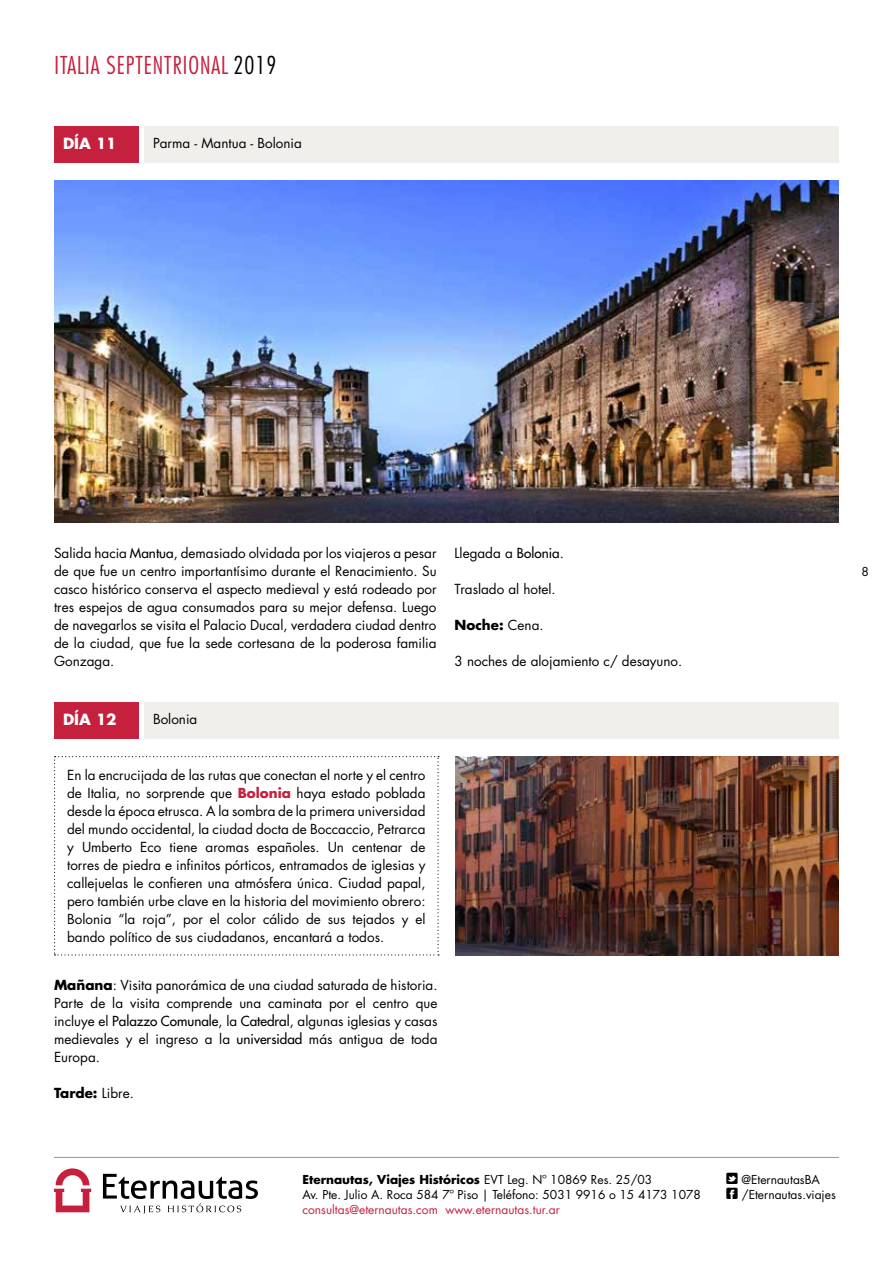
<style>
.page{position:relative;width:893px;height:1263px;background:#fff}
.page>*{position:absolute;margin:0;border:0;box-sizing:border-box;transform-origin:0 0}
.t1{font:300 condensed 24px "Futura Std";letter-spacing:.04em;color:#c5203d}
.t2{font:700 15px "Futura Std";color:#fff}
.t3{font:13.5px/18px "Futura Std";color:#000;text-align:justify}
.t4{font:700 13.5px "Futura Std";color:#000}
.t5{font:12px/15px "Futura Std";color:#000}
.t6{font:12px "Futura Std";color:#c5203d}
.s1{color:#000}
.s2{font-weight:500}
.s3{font-weight:400}
.s4{font-weight:700;color:#c5203d}
.s5{font-weight:700}
</style>
<div class="page">
<hr style="left:54px;top:1157px;width:785px;height:1px;background:#939598">
<svg style="left:54px;top:1168px;width:37px;height:44px"></svg>
<svg style="left:103px;top:1174px;width:155px;height:40px"></svg>
<img style="left:54px;top:180px;width:784px;height:342px">
<div style="left:54px;top:126px;width:84px;height:36px;background:#c5203d"></div>
<div style="left:144px;top:126px;width:695px;height:36px;background:#f0efec"></div>
<div style="left:54px;top:702px;width:84px;height:36px;background:#c5203d"></div>
<div style="left:144px;top:702px;width:695px;height:36px;background:#f0efec"></div>
<svg style="left:54px;top:756px;width:385px;height:199px"></svg>
<img style="left:455px;top:756px;width:384px;height:200px">
<h1 class="t1" style="left:54px;top:51px;width:223px">ITALIA SEPTENTRIONAL <span class="s1">2019</span></h1>
<p class="t2" style="left:63px;top:133px;width:55px">DÍA 11</p>
<p class="t3" style="left:153px;top:135px;width:150px">Parma - Mantua - Bolonia</p>
<p class="t3" style="left:54px;top:544px;width:384px">Salida hacia <span class="s2">Mantua</span>, demasiado olvidada por los viajeros a pesar de que fue un centro importantísimo durante el Renacimiento. Su casco histórico conserva el aspecto medieval y está rodeado por tres espejos de agua consumados para su mejor defensa. Luego de navegarlos se visita el Palacio Ducal, verdadera ciudad dentro de la ciudad, que fue la sede cortesana de la poderosa familia Gonzaga.</p>
<p class="t3" style="left:455px;top:544px;width:111px">Llegada a <span class="s2">Bolonia</span>.</p>
<p class="t3" style="left:455px;top:580px;width:103px">Traslado al hotel.</p>
<p class="t4" style="left:455px;top:616px;width:91px">Noche: <span class="s3">Cena.</span></p>
<p class="t3" style="left:455px;top:652px;width:229px">3 noches de alojamiento c/ desayuno.</p>
<p class="t2" style="left:63px;top:709px;width:55px">DÍA 12</p>
<p class="t3" style="left:153px;top:711px;width:46px">Bolonia</p>
<p class="t3" style="left:67px;top:766px;width:360px">En la encrucijada de las rutas que conectan el norte y el centro de Italia, no sorprende que <span class="s4">Bolonia</span> haya estado poblada desde la época etrusca. A la sombra de la primera universidad del mundo occidental, la ciudad docta de Boccaccio, Petrarca y Umberto Eco tiene aromas españoles. Un centenar de torres de piedra e infinitos pórticos, entramados de iglesias y callejuelas le confieren una atmósfera única. Ciudad papal, pero también urbe clave en la historia del movimiento obrero:<br>Bolonia “la roja”, por el color cálido de sus tejados y el bando político de sus ciudadanos, encantará a todos.</p>
<p class="t3" style="left:54px;top:976px;width:385px"><span class="s5">Mañana</span>: Visita panorámica de una ciudad saturada de historia.<br>Parte de la visita comprende una caminata por el centro que incluye el <span class="s2">Palazzo Comunale</span>, la <span class="s2">Catedral</span>, algunas iglesias y casas medievales y el ingreso a la <span class="s2">universidad</span> más antigua de toda Europa.</p>
<p class="t4" style="left:54px;top:1084px;width:81px">Tarde: <span class="s3">Libre.</span></p>
<p class="t5" style="left:861px;top:564px;width:9px">8</p>
<p class="t5" style="left:302px;top:1172px;width:400px"><span class="s5">Eternautas, Viajes Históricos</span> EVT Leg. Nº 10869 Res. 25/03<br>Av. Pte. Julio A. Roca 584 7º Piso | Teléfono: 5031 9916 o 15 4173 1078</p>
<p class="t6" style="left:302px;top:1202px;width:259px">consultas@eternautas.com www.eternautas.tur.ar</p>
<p class="t5" style="left:741px;top:1172px;width:80px">@EternautasBA</p>
<p class="t5" style="left:726px;top:1187px;width:111px">❑ /Eternautas.viajes</p>
</div>
